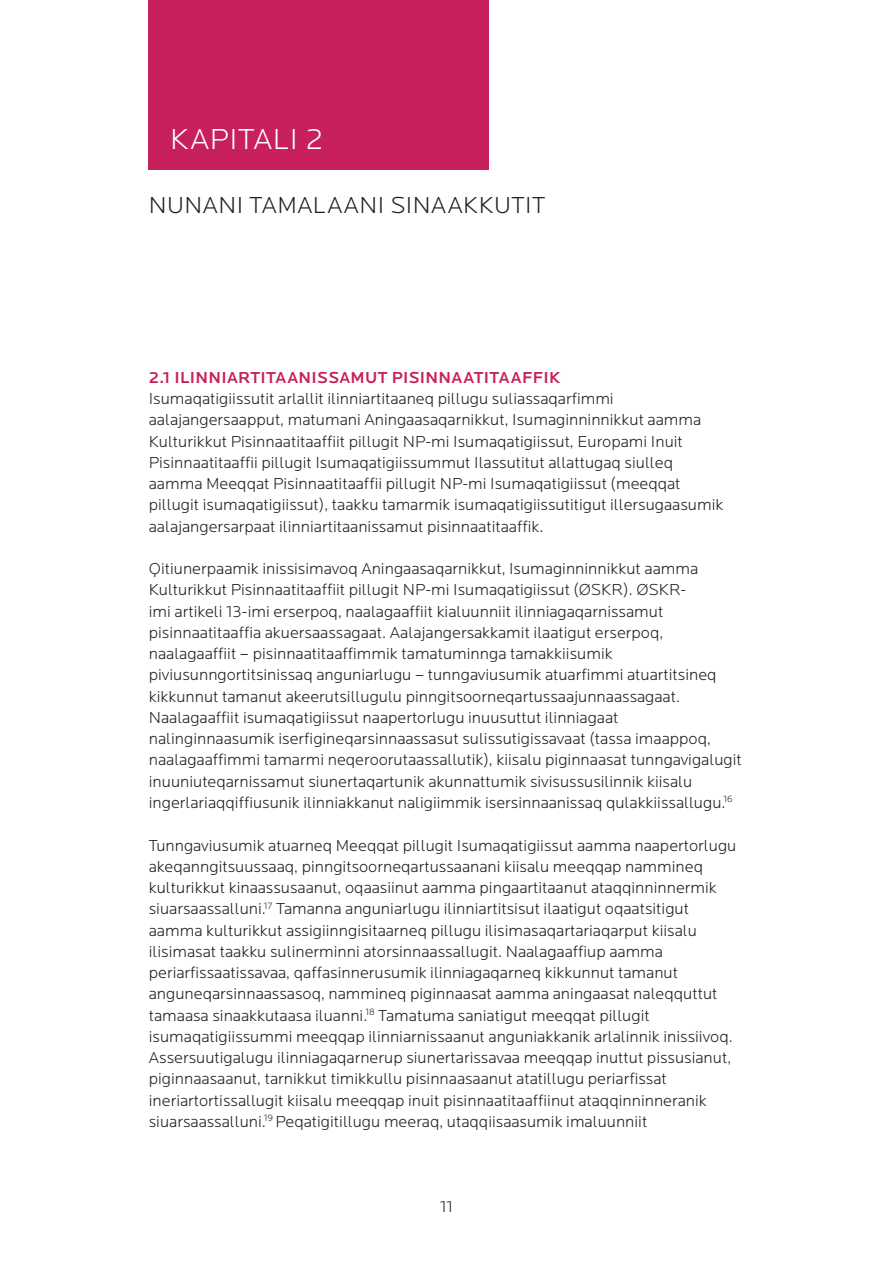
<style>
.page{position:relative;width:893px;height:1263px;background:#fff}
.page>*{position:absolute;margin:0;border:0;box-sizing:border-box;transform-origin:0 0}
.MR_1{font:300 30px "Locator";letter-spacing:.02em;color:#fff}
.MR_1_sort{font:300 24px "Locator";letter-spacing:.02em;color:#231f20}
.Brød_m_luft{font:300 16.5px/21.3px "Locator";color:#231f20}
.MR_2{font:500 16.5px "Locator";letter-spacing:.02em;color:#c7205c}
</style>
<div class="page">
<div style="left:149px;top:0;width:340px;height:170px;background:#c7205c"></div>
<h2 class="MR_1" style="left:170px;top:123px;width:155px">KAPITALI 2</h2>
<h2 class="MR_1_sort" style="left:149px;top:192px;width:398px">NUNANI TAMALAANI SINAAKKUTIT</h2>
<h3 class="MR_2" style="left:149px;top:368px;width:413px">2.1 ILINNIARTITAANISSAMUT PISINNAATITAAFFIK</h3>
<p class="Brød_m_luft" style="left:149px;top:388px;width:576px">Isumaqatigiissutit arlallit ilinniartitaaneq pillugu suliassaqarfimmi aalajangersaapput, matumani Aningaasaqarnikkut, Isumaginninnikkut aamma Kulturikkut Pisinnaatitaaffiit pillugit NP-mi Isumaqatigiissut, Europami Inuit Pisinnaatitaaffii pillugit Isumaqatigiissummut Ilassutitut allattugaq siulleq aamma Meeqqat Pisinnaatitaaffii pillugit NP-mi Isumaqatigiissut (meeqqat pillugit isumaqatigiissut), taakku tamarmik isumaqatigiissutitigut illersugaasumik aalajangersarpaat ilinniartitaanissamut pisinnaatitaaffik.</p>
<p class="Brød_m_luft" style="left:149px;top:558px;width:594px">Qitiunerpaamik inissisimavoq Aningaasaqarnikkut, Isumaginninnikkut aamma Kulturikkut Pisinnaatitaaffiit pillugit NP-mi Isumaqatigiissut (ØSKR). ØSKR-<br>imi artikeli 13-imi erserpoq, naalagaaffiit kialuunniit ilinniagaqarnissamut pisinnaatitaaffia akuersaassagaat. Aalajangersakkamit ilaatigut erserpoq, naalagaaffiit – pisinnaatitaaffimmik tamatuminnga tamakkiisumik piviusunngortitsinissaq anguniarlugu – tunngaviusumik atuarfimmi atuartitsineq kikkunnut tamanut akeerutsillugulu pinngitsoorneqartussaajunnaassagaat.<br>Naalagaaffiit isumaqatigiissut naapertorlugu inuusuttut ilinniagaat nalinginnaasumik iserfigineqarsinnaassasut sulissutigissavaat (tassa imaappoq, naalagaaffimmi tamarmi neqeroorutaassallutik), kiisalu piginnaasat tunngavigalugit inuuniuteqarnissamut siunertaqartunik akunnattumik sivisussusilinnik kiisalu ingerlariaqqiffiusunik ilinniakkanut naligiimmik isersinnaanissaq qulakkiissallugu.<sup>16</sup></p>
<p class="Brød_m_luft" style="left:149px;top:835px;width:589px">Tunngaviusumik atuarneq Meeqqat pillugit Isumaqatigiissut aamma naapertorlugu akeqanngitsuussaaq, pinngitsoorneqartussaanani kiisalu meeqqap nammineq kulturikkut kinaassusaanut, oqaasiinut aamma pingaartitaanut ataqqinninnermik siuarsaassalluni.<sup>17</sup> Tamanna anguniarlugu ilinniartitsisut ilaatigut oqaatsitigut aamma kulturikkut assigiinngisitaarneq pillugu ilisimasaqartariaqarput kiisalu ilisimasat taakku sulinerminni atorsinnaassallugit. Naalagaaffiup aamma periarfissaatissavaa, qaffasinnerusumik ilinniagaqarneq kikkunnut tamanut anguneqarsinnaassasoq, nammineq piginnaasat aamma aningaasat naleqquttut tamaasa sinaakkutaasa iluanni.<sup>18</sup> Tamatuma saniatigut meeqqat pillugit isumaqatigiissummi meeqqap ilinniarnissaanut anguniakkanik arlalinnik inissiivoq.<br>Assersuutigalugu ilinniagaqarnerup siunertarissavaa meeqqap inuttut pissusianut, piginnaasaanut, tarnikkut timikkullu pisinnaasaanut atatillugu periarfissat ineriartortissallugit kiisalu meeqqap inuit pisinnaatitaaffiinut ataqqinninneranik siuarsaassalluni.<sup>19</sup> Peqatigitillugu meeraq, utaqqiisaasumik imaluunniit</p>
<p class="Brød_m_luft" style="left:440px;top:1196px;width:14px">11</p>
</div>
